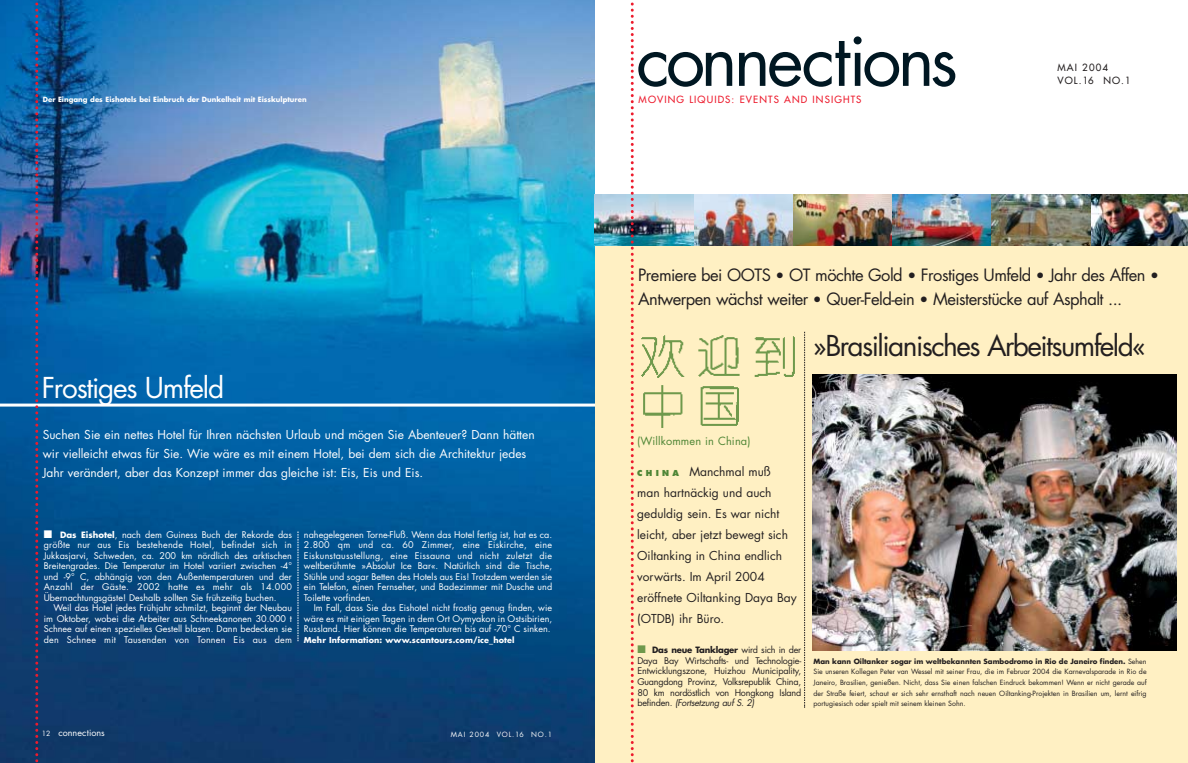
<style>
.page{position:relative;width:1188px;height:763px;background:#fff}
.page>*{position:absolute;margin:0;border:0;box-sizing:border-box;transform-origin:0 0}
.t1{font:70.2px "Futura";letter-spacing:-.055em;color:#001722}
.t2{font:28px "Futura";letter-spacing:-.055em;color:#231f20}
.t3{font:28px "Futura";letter-spacing:-.045em;color:#fff}
.t4{font:16.5px/24px "Futura";letter-spacing:-.03em;color:#231f20}
.t5{font:12px/19px "Futura";color:#fff}
.t6{font:12px/21px "Futura";color:#231f20}
.t7{font:11px "Futura";letter-spacing:.01em;color:#4f8636}
.t8{font:9.7px "Futura";letter-spacing:.115em;color:#ed1b2d}
.t9{font:9.7px "Futura";letter-spacing:.115em;color:#231f20}
.t10{font:9px/10.5px "Futura";color:#fff;text-align:justify}
.t11{font:9px/10.5px "Futura";letter-spacing:-.025em;color:#231f20;text-align:justify}
.t12{font:700 8.5px "Futura";letter-spacing:-.03em;color:#231f20}
.t13{font:700 8px "Futura";letter-spacing:.015em;color:#fff}
.t14{font:7px/10.5px "Futura";color:#231f20;text-align:justify}
.t15{font:700 7px "Futura";color:#fff}
.t16{font:7px "Futura";letter-spacing:.125em;color:#fff}
.s1{font-weight:700;font-size:8.5px}
.s2{font-size:7px}
.s3{font-size:15px}
.s4{font-weight:800;font-size:8px;color:#4f8636}
.s5{color:#6f994c}
.s6{font-weight:400;font-size:9px}
.s7{font-style:italic}
.s8{font-weight:700}
</style>
<div class="page">
<img style="left:0;top:0;width:1188px;height:763px">
<p class="t15" style="left:43px;top:96px;width:265px">Der Eingang des Eishotels bei Einbruch der Dunkelheit mit Eisskulpturen</p>
<h2 class="t3" style="left:42px;top:374px;width:184px">Frostiges Umfeld</h2>
<p class="t5" style="left:43px;top:426px;width:493px">Suchen Sie ein nettes Hotel für Ihren nächsten Urlaub und mögen Sie Abenteuer? Dann hätten wir vielleicht etwas für Sie. Wie wäre es mit einem Hotel, bei dem sich die Architektur jedes<br>Jahr verändert, aber das Konzept immer das gleiche ist: Eis, Eis und Eis.</p>
<p class="t10" style="left:44px;top:530px;width:250px">■ <span class="s1">Das Eishotel</span>, nach dem Guiness Buch der Rekorde das größte nur aus Eis bestehende Hotel, befindet sich in Jukkasjarvi, Schweden, ca. 200 km nördlich des arktischen Breitengrades. Die Temperatur im Hotel variiert zwischen -4° und -9° C, abhängig von den Außentemperaturen und der Anzahl der Gäste. 2002 hatte es mehr als 14.000<br>Übernachtungsgäste! Deshalb sollten Sie frühzeitig buchen.</p>
<p class="t10" style="left:44px;top:603px;width:250px;text-indent:10px">Weil das Hotel jedes Frühjahr schmilzt, beginnt der Neubau im Oktober, wobei die Arbeiter aus Schneekanonen 30.000 t Schnee auf einen spezielles Gestell blasen. Dann bedecken sie den Schnee mit Tausenden von Tonnen Eis aus dem</p>
<p class="t10" style="left:304px;top:530px;width:250px">nahegelegenen Torne-Fluß. Wenn das Hotel fertig ist, hat es ca.<br>2.800 qm und ca. 60 Zimmer, eine Eiskirche, eine Eiskunstausstellung, eine Eissauna und nicht zuletzt die weltberühmte »Absolut Ice Bar«. Natürlich sind die Tische, Stühle und sogar Betten des Hotels aus Eis! Trotzdem werden sie ein Telefon, einen Fernseher, und Badezimmer mit Dusche und Toilette vorfinden.</p>
<p class="t10" style="left:304px;top:603px;width:250px;text-indent:10px">Im Fall, dass Sie das Eishotel nicht frostig genug finden, wie wäre es mit einigen Tagen in dem Ort Oymyakon in Ostsibirien, Russland. Hier können die Temperaturen bis auf -70° C sinken.</p>
<p class="t13" style="left:304px;top:636px;width:212px">Mehr Information: www.scantours.com/ice_hotel</p>
<p class="t10" style="left:42px;top:728px;width:65px"><span class="s2">12</span> connections</p>
<p class="t16" style="left:451px;top:731px;width:103px">MAI 2004 VOL.16 NO.1</p>
<h1 class="t1" style="left:636px;top:28px;width:323px">connections</h1>
<p class="t8" style="left:638px;top:95px;width:224px">MOVING LIQUIDS: EVENTS AND INSIGHTS</p>
<p class="t9" style="left:1057px;top:62px;width:52px">MAI 2004</p>
<p class="t9" style="left:1057px;top:75px;width:75px">VOL.16 NO.1</p>
<h3 class="t4" style="left:638px;top:265px;width:522px">Premiere bei OOTS <span class="s3">•</span> OT möchte Gold <span class="s3">•</span> Frostiges Umfeld <span class="s3">•</span> Jahr des Affen <span class="s3">•<br></span>Antwerpen wächst weiter <span class="s3">•</span> Quer-Feld-ein <span class="s3">•</span> Meisterstücke auf Asphalt ...</h3>
<h2 class="t2" style="left:813px;top:333px;width:335px">»Brasilianisches Arbeitsumfeld«</h2>
<p class="t7" style="left:637px;top:435px;width:115px">(Willkommen in China)</p>
<h3 class="t6" style="left:637px;top:462px;width:161px"><span class="s4">C H I N A</span> Manchmal muß<br>man hartnäckig und auch geduldig sein. Es war nicht leicht, aber jetzt bewegt sich<br>Oiltanking in China endlich vorwärts. Im April 2004 eröffnete Oiltanking Daya Bay (OTDB) ihr Büro.</h3>
<p class="t12" style="left:637px;top:646px;width:165px"><span class="s5">■</span> Das neue Tanklager <span class="s6">wird sich in der</span></p>
<p class="t11" style="left:637px;top:656px;width:165px">Daya Bay Wirtschafts- und Technologie-Entwicklungszone, Huizhou Municipality, Guangdong Provinz, Volksrepublik China, 80 km nordöstlich von Hongkong Island befinden. <span class="s7">(Fortsetzung auf S. 2)</span></p>
<p class="t14" style="left:813px;top:656px;width:335px"><span class="s8">Man kann Oiltanker sogar im weltbekannten Sambodromo in Rio de Janeiro finden.</span> Sehen Sie unseren Kollegen Peter van Wessel mit seiner Frau, die im Februar 2004 die Karnevalsparade in Rio de Janeiro, Brasilien, genießen. Nicht, dass Sie einen falschen Eindruck bekommen! Wenn er nicht gerade auf der Straße feiert, schaut er sich sehr ernsthaft nach neuen Oiltanking-Projekten in Brasilien um, lernt eifrig portugiesisch oder spielt mit seinem kleinen Sohn.</p>
</div>
